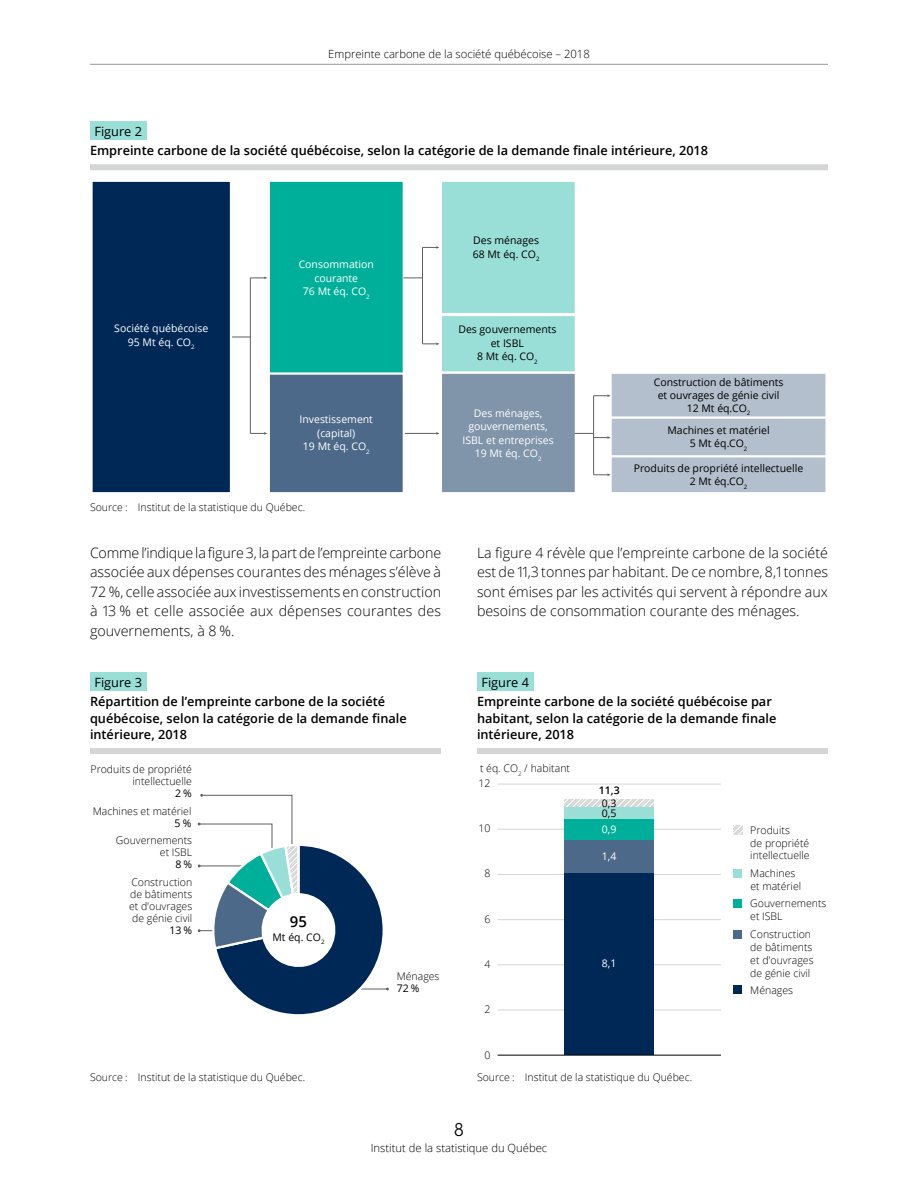
<style>
.page{position:relative;width:918px;height:1188px;background:#fff}
.page>*{position:absolute;margin:0;border:0;box-sizing:border-box;transform-origin:0 0}
.t1{font:18px "Lubalin Graph Std";color:#000}
.t2{font:600 15px "Open Sans";color:#000}
.t3{font:300 14.25px/19.5px "Open Sans";color:#000;text-align:justify}
.t4{font:600 12.75px/16.5px "Open Sans";color:#000}
.t5{font:12.75px "Open Sans";color:#000}
.t6{font:300 11.25px "Open Sans";color:#000}
.t7{font:300 10.5px/12.8px "Open Sans";color:#000}
.t8{font:10.5px/13.5px "Open Sans";color:#000;text-align:center}
.t9{font:10.5px/13.5px "Open Sans";color:#fff;text-align:center}
.t10{font:600 10.5px "Open Sans";color:#000}
</style>
<div class="page">
<hr style="left:90px;top:64px;width:738px;height:1px;background:#969798">
<div style="left:90px;top:122px;width:57px;height:18px;background:#99dfd7"></div>
<div style="left:90px;top:164px;width:738px;height:6px;background:#d4d5d5"></div>
<hr style="left:403px;top:433px;width:34px;height:1px;background:#5f6060">
<svg style="left:232px;top:337px;width:18px;height:1px"></svg>
<svg style="left:250px;top:276px;width:17px;height:3px"></svg>
<svg style="left:250px;top:432px;width:17px;height:3px"></svg>
<hr style="left:250px;top:278px;width:1px;height:155px;background:#5f6060">
<div style="left:92px;top:181px;width:139px;height:312px;background:#002856"></div>
<div style="left:90px;top:180px;width:142px;height:314px;border:2px solid #fff"></div>
<div style="left:441px;top:181px;width:135px;height:133px;background:#99dfd7"></div>
<div style="left:440px;top:180px;width:137px;height:135px;border:2px solid #fff"></div>
<div style="left:269px;top:181px;width:135px;height:194px;background:#00af9a"></div>
<div style="left:268px;top:180px;width:137px;height:196px;border:2px solid #fff"></div>
<div style="left:441px;top:315px;width:135px;height:58px;background:#99dfd7"></div>
<div style="left:440px;top:314px;width:137px;height:60px;border:2px solid #fff"></div>
<div style="left:269px;top:374px;width:135px;height:119px;background:#4d6989"></div>
<div style="left:268px;top:372px;width:137px;height:122px;border:2px solid #fff"></div>
<div style="left:611px;top:373px;width:216px;height:46px;background:#b3bfcc"></div>
<div style="left:609px;top:372px;width:219px;height:48px;border:2px solid #fff"></div>
<div style="left:441px;top:373px;width:135px;height:120px;background:#8094aa"></div>
<div style="left:440px;top:372px;width:137px;height:122px;border:2px solid #fff"></div>
<div style="left:611px;top:418px;width:216px;height:40px;background:#b3bfcc"></div>
<div style="left:609px;top:416px;width:219px;height:43px;border:2px solid #fff"></div>
<div style="left:611px;top:456px;width:216px;height:37px;background:#b3bfcc"></div>
<div style="left:609px;top:455px;width:219px;height:39px;border:2px solid #fff"></div>
<svg style="left:403px;top:278px;width:19px;height:1px"></svg>
<svg style="left:423px;top:246px;width:16px;height:3px"></svg>
<svg style="left:422px;top:342px;width:17px;height:3px"></svg>
<hr style="left:422px;top:247px;width:1px;height:97px;background:#5f6060">
<svg style="left:594px;top:394px;width:17px;height:3px"></svg>
<svg style="left:594px;top:473px;width:17px;height:3px"></svg>
<hr style="left:593px;top:396px;width:1px;height:79px;background:#5f6060">
<svg style="left:575px;top:433px;width:36px;height:6px"></svg>
<div style="left:90px;top:672px;width:57px;height:19px;background:#99dfd7"></div>
<div style="left:90px;top:748px;width:351px;height:6px;background:#d4d5d5"></div>
<svg style="left:198px;top:794px;width:191px;height:221px"></svg>
<div style="left:477px;top:672px;width:57px;height:19px;background:#99dfd7"></div>
<div style="left:477px;top:748px;width:351px;height:6px;background:#d4d5d5"></div>
<hr style="left:498px;top:784px;width:223px;height:1px;background:#d4d5d5">
<hr style="left:498px;top:829px;width:223px;height:1px;background:#d4d5d5">
<hr style="left:498px;top:874px;width:223px;height:1px;background:#d4d5d5">
<hr style="left:498px;top:919px;width:223px;height:1px;background:#d4d5d5">
<hr style="left:498px;top:965px;width:223px;height:1px;background:#d4d5d5">
<hr style="left:498px;top:1010px;width:223px;height:1px;background:#d4d5d5">
<div style="left:565px;top:873px;width:89px;height:182px;background:#002856"></div>
<div style="left:565px;top:819px;width:89px;height:21px;background:#00af9a"></div>
<div style="left:565px;top:840px;width:89px;height:33px;background:#4d6989"></div>
<div style="left:565px;top:806px;width:89px;height:13px;background:#99dfd7"></div>
<svg style="left:565px;top:800px;width:89px;height:6px"></svg>
<hr style="left:498px;top:1055px;width:223px;height:1px;background:#000">
<div style="left:733px;top:985px;width:9px;height:9px;background:#002856"></div>
<div style="left:733px;top:899px;width:9px;height:9px;background:#00af9a"></div>
<div style="left:733px;top:869px;width:9px;height:9px;background:#99dfd7"></div>
<svg style="left:733px;top:825px;width:9px;height:9px"></svg>
<div style="left:733px;top:930px;width:9px;height:9px;background:#4d6989"></div>
<p class="t6" style="left:328px;top:46px;width:263px">Empreinte carbone de la société québécoise – 2018</p>
<p class="t5" style="left:94px;top:122px;width:49px">Figure 2</p>
<p class="t4" style="left:90px;top:142px;width:620px">Empreinte carbone de la société québécoise, selon la catégorie de la demande finale intérieure, 2018</p>
<p class="t9" style="left:114px;top:321px;width:95px">Société québécoise<br>95 Mt éq. CO<sub>2</sub></p>
<p class="t9" style="left:299px;top:258px;width:77px">Consommation courante<br>76 Mt éq. CO<sub>2</sub></p>
<p class="t9" style="left:300px;top:412px;width:75px">Investissement (capital)<br>19 Mt éq. CO<sub>2</sub></p>
<p class="t7" style="left:90px;top:500px;width:217px">Source : Institut de la statistique du Québec.</p>
<p class="t8" style="left:473px;top:233px;width:68px;text-align:left">Des ménages<br>68 Mt éq. CO<sub>2</sub></p>
<p class="t8" style="left:458px;top:323px;width:99px">Des gouvernements et ISBL<br>8 Mt éq. CO<sub>2</sub></p>
<p class="t9" style="left:462px;top:406px;width:93px">Des ménages, gouvernements,<br>ISBL et entreprises<br>19 Mt éq. CO<sub>2</sub></p>
<p class="t8" style="left:654px;top:376px;width:131px;line-height:12.8px">Construction de bâtiments et ouvrages de génie civil<br>12 Mt éq.CO<sub>2</sub></p>
<p class="t8" style="left:667px;top:423px;width:104px">Machines et matériel<br>5 Mt éq.CO<sub>2</sub></p>
<p class="t8" style="left:634px;top:461px;width:171px">Produits de propriété intellectuelle<br>2 Mt éq.CO<sub>2</sub></p>
<p class="t3" style="left:90px;top:542px;width:353px">Comme l’indique la figure 3, la part de l’empreinte carbone associée aux dépenses courantes des ménages s’élève à 72 %, celle associée aux investissements en construction à 13 % et celle associée aux dépenses courantes des gouvernements, à 8 %.</p>
<h3 class="t3" style="left:477px;top:542px;width:353px">La figure 4 révèle que l’empreinte carbone de la société est de 11,3 tonnes par habitant. De ce nombre, 8,1 tonnes sont émises par les activités qui servent à répondre aux besoins de consommation courante des ménages.</h3>
<p class="t5" style="left:94px;top:673px;width:49px">Figure 3</p>
<p class="t4" style="left:90px;top:693px;width:318px">Répartition de l’empreinte carbone de la société québécoise, selon la catégorie de la demande finale intérieure, 2018</p>
<p class="t7" style="left:91px;top:763px;width:103px;line-height:12px;text-align:right">Produits de propriété intellectuelle</p>
<p class="t8" style="left:175px;top:786px;width:18px">2%</p>
<p class="t7" style="left:93px;top:804px;width:100px">Machines et matériel</p>
<p class="t8" style="left:175px;top:816px;width:18px">5%</p>
<p class="t7" style="left:116px;top:834px;width:78px;line-height:12px;text-align:right">Gouvernements et ISBL</p>
<p class="t8" style="left:175px;top:857px;width:18px">8%</p>
<p class="t7" style="left:129px;top:875px;width:65px;line-height:12px;text-align:center">Construction de bâtiments et d'ouvrages de génie civil</p>
<p class="t8" style="left:169px;top:923px;width:24px">13%</p>
<h2 class="t2" style="left:290px;top:912px;width:19px">95</h2>
<p class="t8" style="left:272px;top:930px;width:54px">Mt éq. CO<sub>2</sub></p>
<p class="t7" style="left:90px;top:1071px;width:217px">Source : Institut de la statistique du Québec.</p>
<p class="t7" style="left:397px;top:970px;width:44px">Ménages</p>
<p class="t8" style="left:397px;top:982px;width:24px">72 %</p>
<p class="t5" style="left:482px;top:673px;width:49px">Figure 4</p>
<p class="t4" style="left:477px;top:693px;width:301px">Empreinte carbone de la société québécoise par habitant, selon la catégorie de la demande finale intérieure, 2018</p>
<p class="t7" style="left:480px;top:762px;width:92px">t éq. CO<sub>2</sub> / habitant</p>
<p class="t7" style="left:479px;top:777px;width:13px">12</p>
<p class="t7" style="left:479px;top:822px;width:13px">10</p>
<p class="t7" style="left:485px;top:867px;width:7px">8</p>
<p class="t7" style="left:485px;top:912px;width:7px">6</p>
<p class="t7" style="left:485px;top:957px;width:7px">4</p>
<p class="t7" style="left:485px;top:1003px;width:7px">2</p>
<p class="t7" style="left:485px;top:1049px;width:7px">0</p>
<p class="t10" style="left:599px;top:783px;width:22px">11,3</p>
<p class="t8" style="left:602px;top:796px;width:16px">0,3</p>
<p class="t8" style="left:602px;top:806px;width:16px">0,5</p>
<p class="t9" style="left:602px;top:822px;width:16px">0,9</p>
<p class="t9" style="left:602px;top:849px;width:16px">1,4</p>
<p class="t9" style="left:602px;top:957px;width:16px">8,1</p>
<p class="t7" style="left:477px;top:1071px;width:217px">Source : Institut de la statistique du Québec.</p>
<p class="t7" style="left:750px;top:824px;width:61px">Produits<br>de propriété intellectuelle</p>
<p class="t7" style="left:750px;top:867px;width:52px">Machines et matériel</p>
<p class="t7" style="left:750px;top:897px;width:78px">Gouvernements et ISBL</p>
<p class="t7" style="left:750px;top:928px;width:65px">Construction de bâtiments et d'ouvrages de génie civil</p>
<p class="t7" style="left:750px;top:983px;width:44px">Ménages</p>
<h1 class="t1" style="left:454px;top:1118px;width:12px">8</h1>
<p class="t6" style="left:371px;top:1140px;width:178px">Institut de la statistique du Québec</p>
</div>
